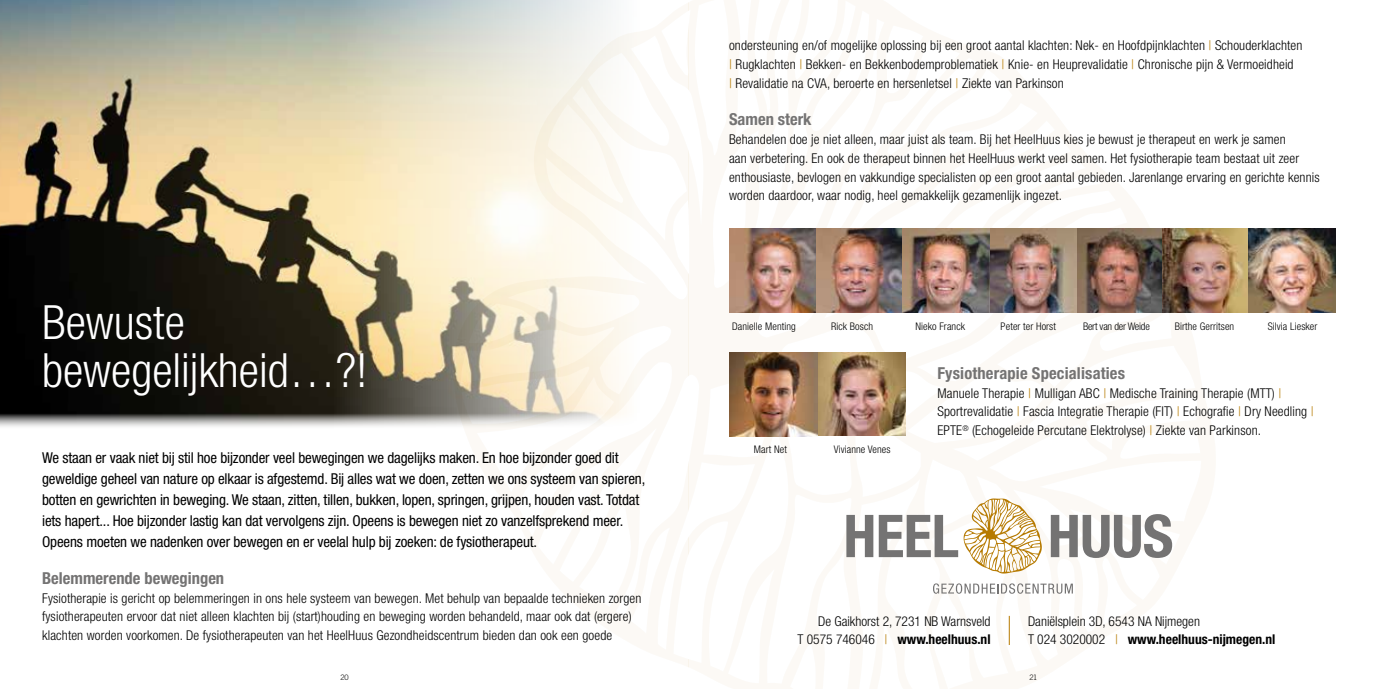
<style>
.page{position:relative;width:1378px;height:689px;background:#fff}
.page>*{position:absolute;margin:0;border:0;box-sizing:border-box;transform-origin:0 0}
.t1{font:300 condensed 47.25px/47.2px "Helvetica Neue LT Std";color:#fff}
.t2{font:700 condensed 16.5px "Helvetica Neue LT Std";color:#747373}
.t3{font:condensed 15px/21px "Helvetica Neue LT Std";letter-spacing:-.01em;color:#000}
.t4{font:300 condensed 13.5px/18.8px "Helvetica Neue LT Std";letter-spacing:.01em;color:#000}
.t5{font:300 condensed 10.5px "Helvetica Neue LT Std";letter-spacing:.01em;color:#000}
.t6{font:300 condensed 10.5px "Helvetica Neue LT Std";letter-spacing:-.02em;color:#000}
.t7{font:300 7.5px "Trade Gothic LT Std";color:#000}
.s1{color:#b67a00}
.s2{font-weight:700}
</style>
<div class="page">
<img style="left:0;top:0;width:454px;height:427px">
<svg style="left:454px;top:0;width:235px;height:667px"></svg>
<svg style="left:729px;top:228px;width:487px;height:417px"></svg>
<svg style="left:846px;top:515px;width:27px;height:42px"></svg>
<svg style="left:1051px;top:514px;width:121px;height:44px"></svg>
<svg style="left:879px;top:498px;width:163px;height:75px"></svg>
<svg style="left:933px;top:583px;width:140px;height:11px"></svg>
<svg style="left:1009px;top:616px;width:1px;height:29px"></svg>
<img style="left:729px;top:229px;width:606px;height:83px">
<img style="left:729px;top:353px;width:176px;height:83px">
<h1 class="t1" style="left:42px;top:299px;width:327px">Bewuste bewegelijkheid…?!</h1>
<h1 class="t1" style="left:152px;top:346px;width:30px">el</h1>
<p class="t3" style="left:42px;top:447px;width:604px">We staan er vaak niet bij stil hoe bijzonder veel bewegingen we dagelijks maken. En hoe bijzonder goed dit geweldige geheel van nature op elkaar is afgestemd. Bij alles wat we doen, zetten we ons systeem van spieren, botten en gewrichten in beweging. We staan, zitten, tillen, bukken, lopen, springen, grijpen, houden vast. Totdat iets hapert... Hoe bijzonder lastig kan dat vervolgens zijn. Opeens is bewegen niet zo vanzelfsprekend meer.<br>Opeens moeten we nadenken over bewegen en er veelal hulp bij zoeken: de fysiotherapeut.</p>
<p class="t2" style="left:42px;top:568px;width:184px">Belemmerende bewegingen</p>
<p class="t4" style="left:42px;top:588px;width:601px">Fysiotherapie is gericht op belemmeringen in ons hele systeem van bewegen. Met behulp van bepaalde technieken zorgen fysiotherapeuten ervoor dat niet alleen klachten bij (start)houding en beweging worden behandeld, maar ook dat (ergere) klachten worden voorkomen. De fysiotherapeuten van het HeelHuus Gezondheidscentrum bieden dan ook een goede</p>
<p class="t2" style="left:51px;top:568px;width:13px">el</p>
<p class="t2" style="left:103px;top:568px;width:7px">r</p>
<p class="t4" style="left:82px;top:588px;width:5px">r</p>
<p class="t4" style="left:729px;top:36px;width:575px">ondersteuning en/of mogelijke oplossing bij een groot aantal klachten: Nek- en Hoofdpijnklachten <span class="s1">|</span> Schouderklachten <span class="s1">|</span> Rugklachten <span class="s1">|</span> Bekken- en Bekkenbodemproblematiek <span class="s1">|</span> Knie- en Heuprevalidatie <span class="s1">|</span> Chronische pijn &amp; Vermoeidheid<br><span class="s1">|</span> Revalidatie na CVA, beroerte en hersenletsel <span class="s1">|</span> Ziekte van Parkinson</p>
<p class="t2" style="left:729px;top:109px;width:84px">Samen sterk</p>
<p class="t4" style="left:729px;top:130px;width:592px">Behandelen doe je niet alleen, maar juist als team. Bij het HeelHuus kies je bewust je therapeut en werk je samen<br>aan verbetering. En ook de therapeut binnen het HeelHuus werkt veel samen. Het fysiotherapie team bestaat uit zeer enthousiaste, bevlogen en vakkundige specialisten op een groot aantal gebieden. Jarenlange ervaring en gerichte kennis worden daardoor, waar nodig, heel gemakkelijk gezamenlijk ingezet.</p>
<p class="t5" style="left:732px;top:320px;width:65px">Danielle Menting</p>
<p class="t5" style="left:831px;top:320px;width:43px">Rick Bosch</p>
<p class="t5" style="left:915px;top:320px;width:51px">Nieko Franck</p>
<p class="t5" style="left:1000px;top:320px;width:57px">Peter ter Horst</p>
<p class="t6" style="left:1083px;top:320px;width:68px">Bert van der Weide</p>
<p class="t5" style="left:1174px;top:320px;width:61px">Birthe Gerritsen</p>
<p class="t5" style="left:1267px;top:320px;width:51px">Silvia Liesker</p>
<p class="t5" style="left:754px;top:443px;width:35px">Mart Net</p>
<p class="t5" style="left:834px;top:443px;width:58px">Vivianne Venes</p>
<p class="t2" style="left:937px;top:363px;width:189px">Fysiotherapie Specialisaties</p>
<p class="t4" style="left:937px;top:383px;width:378px">Manuele Therapie <span class="s1">|</span> Mulligan ABC <span class="s1">|</span> Medische Training Therapie (MTT) <span class="s1">|<br></span>Sportrevalidatie <span class="s1">|</span> Fascia Integratie Therapie (FIT) <span class="s1">|</span> Echografie <span class="s1">|</span> Dry Needling <span class="s1">|<br></span>EPTE<sup>®</sup> (Echogeleide Percutane Elektrolyse) <span class="s1">|</span> Ziekte van Parkinson.</p>
<p class="t4" style="left:797px;top:611px;width:194px;line-height:18px;text-align:right">De Gaikhorst 2, 7231 NB Warnsveld<br>T 0575 746046 <span class="s1">|</span> <span class="s2">www.heelhuus.nl</span></p>
<p class="t4" style="left:1028px;top:611px;width:249px;line-height:18px">Daniëlsplein 3D, 6543 NA Nijmegen<br>T 024 3020002 <span class="s1">|</span> <span class="s2">www.heelhuus-nijmegen.nl</span></p>
<p class="t7" style="left:340px;top:672px;width:10px">20</p>
<p class="t7" style="left:1029px;top:672px;width:9px">21</p>
</div>
